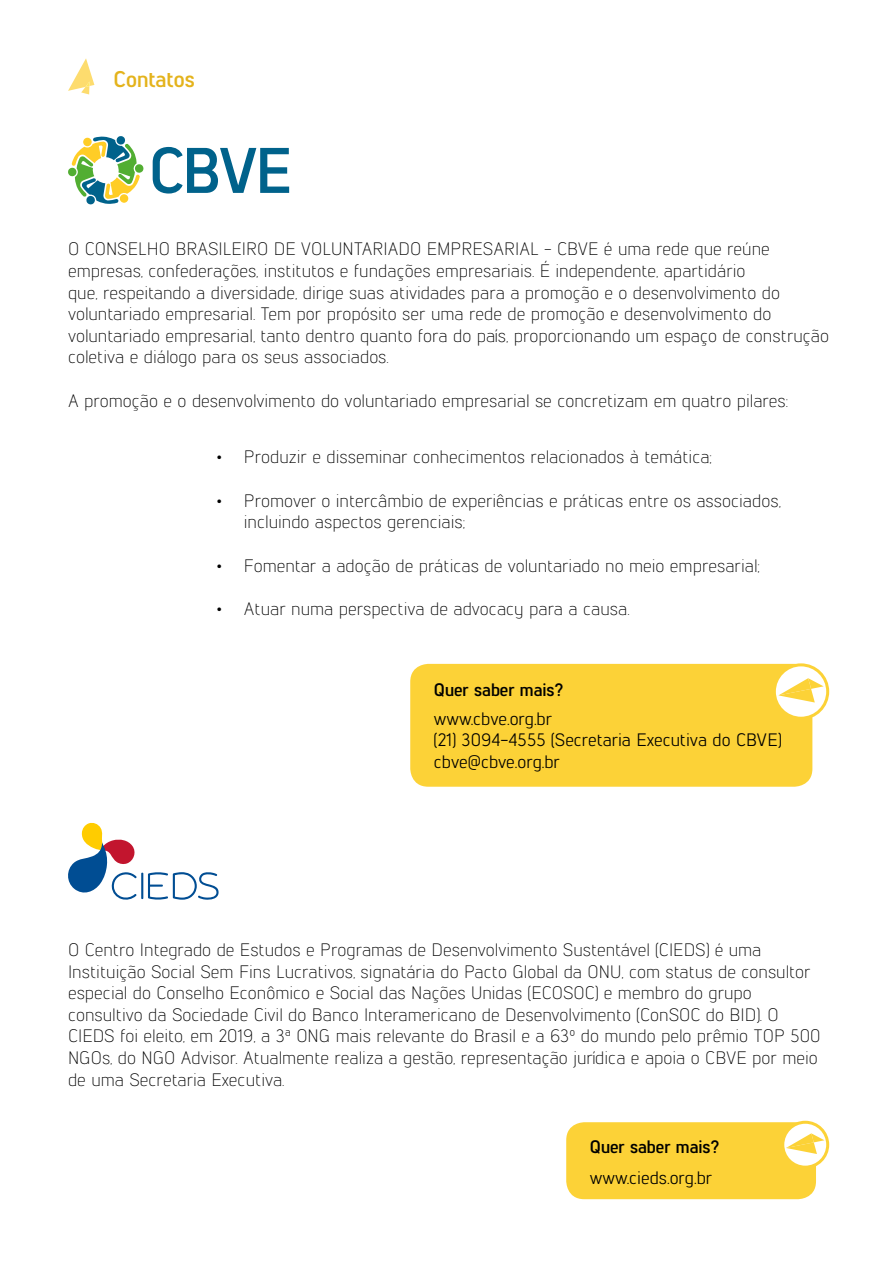
<style>
.page{position:relative;width:893px;height:1263px;background:#fff}
.page>*{position:absolute;margin:0;border:0;box-sizing:border-box;transform-origin:0 0}
.t1{font:700 22.5px "Lintel";color:#e4b31c}
.t2{font:300 18px/21.6px "Lintel";color:#000}
.t3{font:18px/21.6px "Lintel";color:#000}
.t4{font:700 18px "Lintel";color:#000}
</style>
<div class="page">
<div style="left:410px;top:664px;width:402px;height:123px;background:#fcd237;border-radius:18px"></div>
<div style="left:566px;top:1122px;width:250px;height:77px;background:#fcd237;border-radius:18px"></div>
<svg style="left:68px;top:58px;width:26px;height:36px"></svg>
<svg style="left:68px;top:136px;width:76px;height:69px"></svg>
<svg style="left:153px;top:147px;width:136px;height:47px"></svg>
<svg style="left:68px;top:822px;width:151px;height:78px"></svg>
<svg style="left:774px;top:665px;width:54px;height:53px"></svg>
<div style="left:773px;top:663px;width:56px;height:57px;border:3px solid #fcd237;border-radius:50%"></div>
<svg style="left:778px;top:678px;width:46px;height:24px"></svg>
<svg style="left:783px;top:1122px;width:45px;height:45px"></svg>
<div style="left:781px;top:1121px;width:48px;height:48px;border:3px solid #fcd237;border-radius:50%"></div>
<svg style="left:786px;top:1133px;width:38px;height:21px"></svg>
<p class="t1" style="left:113px;top:63px;width:83px">Contatos</p>
<p class="t2" style="left:68px;top:237px;width:762px">O CONSELHO BRASILEIRO DE VOLUNTARIADO EMPRESARIAL - CBVE é uma rede que reúne empresas, confederações, institutos e fundações empresariais. É independente, apartidário<br>que, respeitando a diversidade, dirige suas atividades para a promoção e o desenvolvimento do voluntariado empresarial. Tem por propósito ser uma rede de promoção e desenvolvimento do voluntariado empresarial, tanto dentro quanto fora do país, proporcionando um espaço de construção coletiva e diálogo para os seus associados.</p>
<p class="t2" style="left:68px;top:389px;width:721px">A promoção e o desenvolvimento do voluntariado empresarial se concretizam em quatro pilares:</p>
<p class="t2" style="left:217px;top:445px;width:496px">• Produzir e disseminar conhecimentos relacionados à temática;</p>
<p class="t2" style="left:244px;top:489px;width:539px;text-indent:-27px">• Promover o intercâmbio de experiências e práticas entre os associados, incluindo aspectos gerenciais;</p>
<p class="t2" style="left:217px;top:553px;width:544px">• Fomentar a adoção de práticas de voluntariado no meio empresarial;</p>
<p class="t2" style="left:217px;top:597px;width:414px">• Atuar numa perspectiva de advocacy para a causa.</p>
<p class="t4" style="left:434px;top:677px;width:131px">Quer saber mais?</p>
<p class="t3" style="left:434px;top:707px;width:349px">www.cbve.org.br<br>(21) 3094-4555 (Secretaria Executiva do CBVE) cbve@cbve.org.br</p>
<p class="t2" style="left:68px;top:938px;width:754px">O Centro Integrado de Estudos e Programas de Desenvolvimento Sustentável (CIEDS) é uma Instituição Social Sem Fins Lucrativos, signatária do Pacto Global da ONU, com status de consultor especial do Conselho Econômico e Social das Nações Unidas (ECOSOC) e membro do grupo consultivo da Sociedade Civil do Banco Interamericano de Desenvolvimento (ConSOC do BID). O CIEDS foi eleito, em 2019, a 3ª ONG mais relevante do Brasil e a 63º do mundo pelo prêmio TOP 500<br>NGOs, do NGO Advisor. Atualmente realiza a gestão, representação jurídica e apoia o CBVE por meio de uma Secretaria Executiva.</p>
<p class="t4" style="left:590px;top:1134px;width:131px">Quer saber mais?</p>
<p class="t3" style="left:590px;top:1165px;width:124px">www.cieds.org.br</p>
</div>
